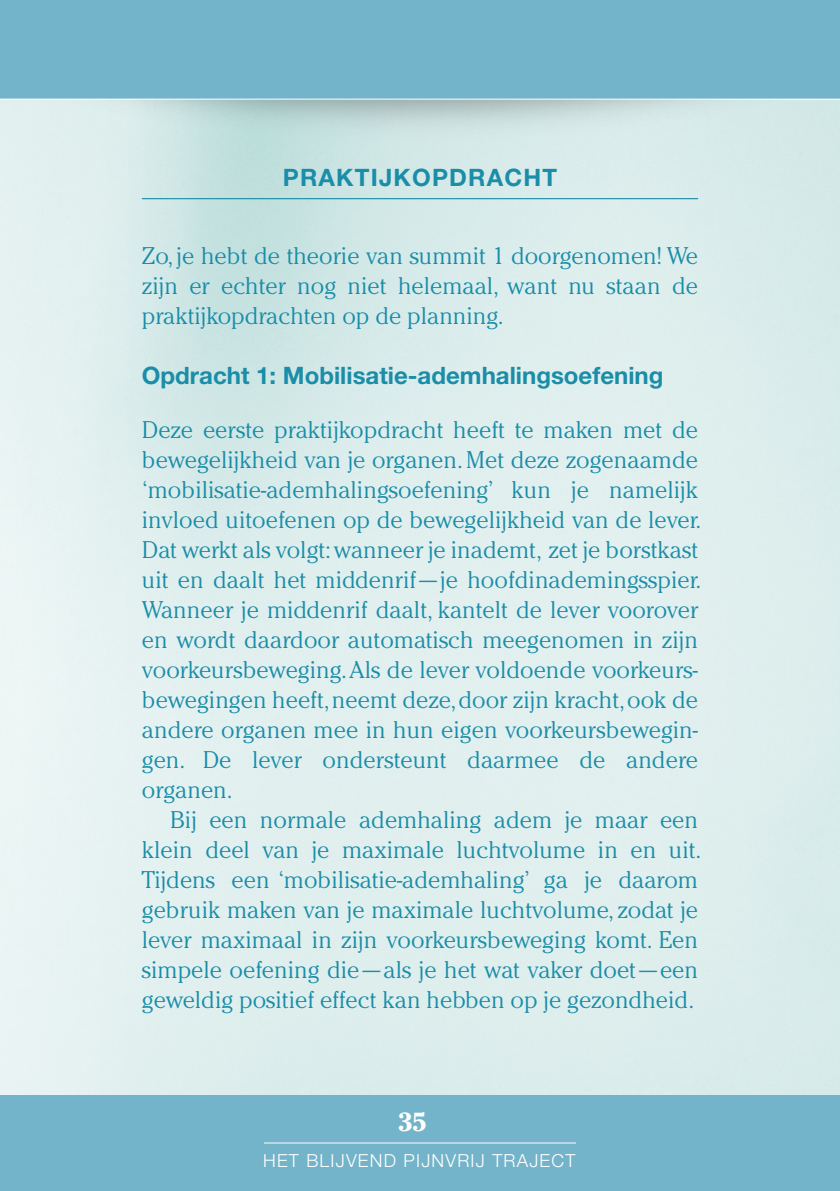
<style>
.page{position:relative;width:840px;height:1191px;background:#fff}
.page>*{position:absolute;margin:0;border:0;box-sizing:border-box;transform-origin:0 0}
.t1{font:700 26px "Cheltenham Std";color:#fff}
.t2{font:300 24px/30px "Cheltenham Std";color:#1a8da8}
.t3{font:700 24px "Helvetica Neue LT Std";color:#1a8da8}
.t4{font:700 24px "Helvetica Neue LT Std";letter-spacing:.05em;color:#1a8da8}
.t5{font:300 18px "Helvetica Neue LT Std";letter-spacing:.07em;color:#fff}
.s1{font-family:"Helvetica Neue LT Std"}
</style>
<div class="page">
<img style="left:0;top:140px;width:839px;height:955px">
<div style="left:0;top:1095px;width:839px;height:96px;background:#73b4ca"></div>
<hr style="left:264px;top:1142px;width:311px;height:1px;background:#fff">
<div style="left:0;top:0;width:839px;height:99px;background:#73b4ca"></div>
<hr style="left:142px;top:198px;width:555px;height:1px;background:#007ea1">
<p class="t4" style="left:283px;top:169px;width:275px">PRAKTIJKOPDRACHT</p>
<p class="t2" style="left:142px;top:244px;width:557px;text-align:justify">Zo, je hebt de theorie van summit 1 doorgenomen! We zijn er echter nog niet helemaal, want nu staan de praktijkopdrachten op de planning.</p>
<p class="t3" style="left:142px;top:367px;width:523px">Opdracht 1: Mobilisatie-ademhalingsoefening</p>
<p class="t2" style="left:142px;top:418px;width:560px">Deze eerste praktijkopdracht heeft te maken met de bewegelijkheid van je organen. Met deze zogenaamde ‘mobilisatie-ademhalingsoefening’ kun je namelijk invloed uitoefenen op de bewegelijkheid van de lever.<br>Dat werkt als volgt: wanneer je inademt, zet je borstkast uit en daalt het middenrif<span class="s1">—</span>je hoofdinademingsspier.<br>Wanneer je middenrif daalt, kantelt de lever voorover en wordt daardoor automatisch meegenomen in zijn voorkeursbeweging. Als de lever voldoende voorkeurs&shy;bewegingen heeft, neemt deze, door zijn kracht, ook de andere organen mee in hun eigen voorkeursbewegin&shy;gen. De lever ondersteunt daarmee de andere organen.</p>
<p class="t2" style="left:142px;top:808px;width:560px;text-indent:28px">Bij een normale ademhaling adem je maar een klein deel van je maximale luchtvolume in en uit.<br>Tijdens een ‘mobilisatie-ademhaling’ ga je daarom gebruik maken van je maximale luchtvolume, zodat je lever maximaal in zijn voorkeursbeweging komt. Een simpele oefening die<span class="s1">—</span>als je het wat vaker doet<span class="s1">—</span>een geweldig positief effect kan hebben op je gezondheid.</p>
<p class="t1" style="left:397px;top:1112px;width:31px">35</p>
<p class="t5" style="left:263px;top:1154px;width:314px">HET BLIJVEND PIJNVRIJ TRAJECT</p>
</div>
